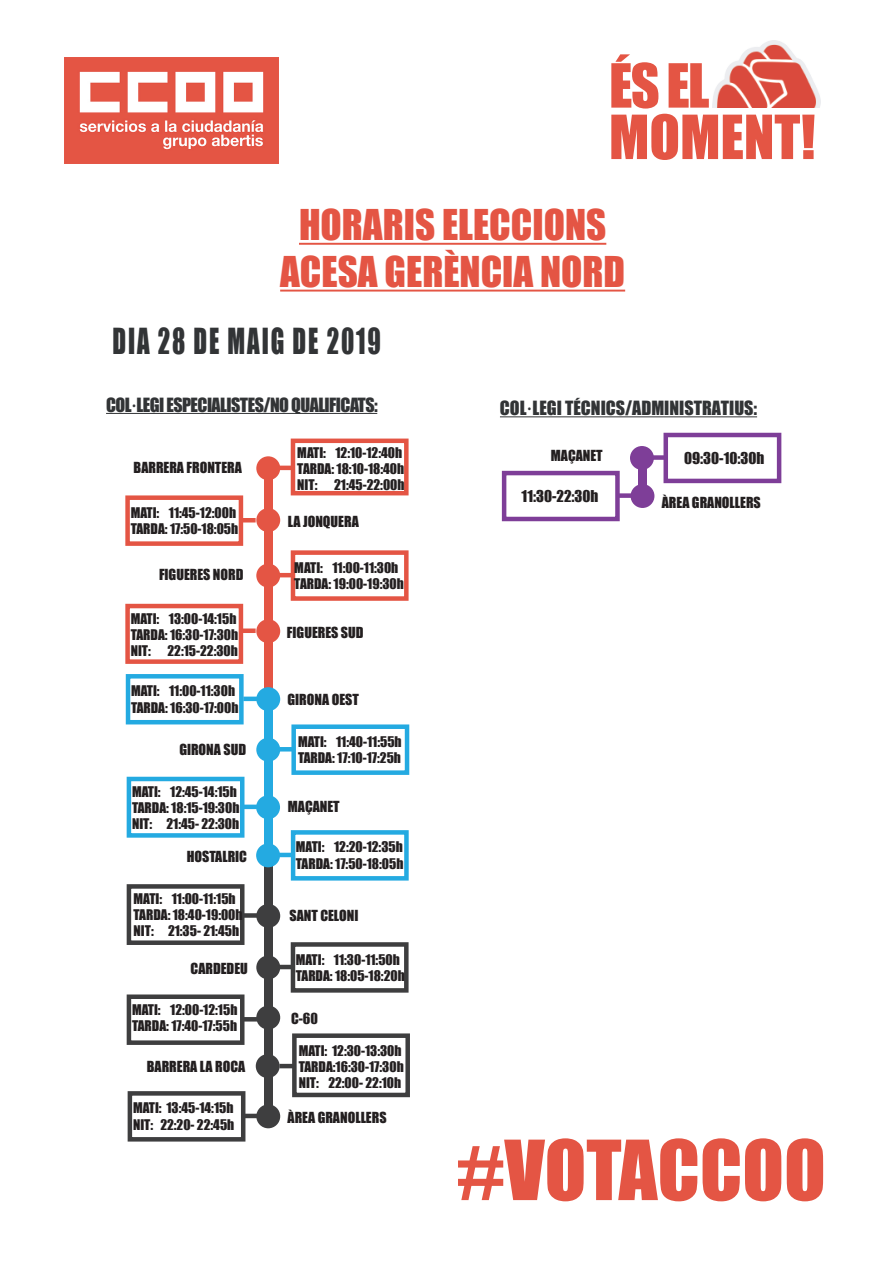
<style>
.page{position:relative;width:893px;height:1263px;background:#fff}
.page>*{position:absolute;margin:0;border:0;box-sizing:border-box;transform-origin:0 0}
.t1{font:76.5px "Impact";color:#e45544}
.t2{font:56.25px/51.4px "Impact";color:#e45544}
.t3{font:39px/46.8px "Impact";color:#e45544;text-align:center}
.t4{font:33px "Impact";letter-spacing:.075em;color:#323436;scale:.75 1}
.t5{font:18px "Impact";letter-spacing:-.03em;color:#323436}
.t6{font:18px "Impact";color:#323436}
.t7{font:15px "Impact";color:#231f20}
.t8{font:13.95px "Impact";color:#231f20}
.t9{font:13.5px/16.2px "Impact";color:#231f20}
</style>
<div class="page">
<img style="left:65px;top:58px;width:214px;height:106px">
<div style="left:264px;top:598px;width:8px;height:257px;background:#24aae1"></div>
<div style="left:264px;top:461px;width:8px;height:238px;background:#e45544"></div>
<div style="left:256px;top:508px;width:24px;height:24px;background:#e45544;border-radius:50%"></div>
<div style="left:256px;top:456px;width:24px;height:24px;background:#e45544;border-radius:50%"></div>
<div style="left:256px;top:904px;width:24px;height:24px;background:#3e3e3f;border-radius:50%"></div>
<div style="left:256px;top:955px;width:24px;height:24px;background:#3e3e3f;border-radius:50%"></div>
<div style="left:256px;top:1005px;width:24px;height:24px;background:#3e3e3f;border-radius:50%"></div>
<div style="left:256px;top:619px;width:24px;height:24px;background:#e45544;border-radius:50%"></div>
<div style="left:256px;top:564px;width:24px;height:23px;background:#e45544;border-radius:50%"></div>
<div style="left:291px;top:830px;width:118px;height:50px;background:#fff;border:4px solid #24aae1"></div>
<hr style="left:279px;top:853px;width:14px;height:4px;background:#24aae1">
<div style="left:127px;top:777px;width:117px;height:61px;background:#fff;border:4px solid #24aae1"></div>
<hr style="left:243px;top:805px;width:14px;height:4px;background:#24aae1">
<div style="left:125px;top:604px;width:118px;height:60px;border:4px solid #e45544"></div>
<div style="left:242px;top:628px;width:14px;height:5px;background:#e45544"></div>
<div style="left:291px;top:550px;width:118px;height:51px;border:4px solid #e45544"></div>
<hr style="left:279px;top:573px;width:14px;height:4px;background:#e45544">
<div style="left:291px;top:439px;width:118px;height:56px;border:4px solid #e45544"></div>
<hr style="left:279px;top:466px;width:14px;height:4px;background:#e45544">
<div style="left:125px;top:495px;width:118px;height:51px;border:4px solid #e45544"></div>
<hr style="left:242px;top:518px;width:14px;height:4px;background:#e45544">
<div style="left:264px;top:850px;width:8px;height:264px;background:#3e3e3f"></div>
<div style="left:256px;top:687px;width:24px;height:24px;background:#24aae1;border-radius:50%"></div>
<div style="left:256px;top:738px;width:24px;height:24px;background:#24aae1;border-radius:50%"></div>
<div style="left:256px;top:843px;width:24px;height:24px;background:#24aae1;border-radius:50%"></div>
<div style="left:256px;top:795px;width:24px;height:24px;background:#24aae1;border-radius:50%"></div>
<div style="left:291px;top:942px;width:118px;height:51px;background:#fff;border:4px solid #3e3e3f"></div>
<hr style="left:279px;top:965px;width:14px;height:4px;background:#3e3e3f">
<hr style="left:279px;top:1064px;width:15px;height:4px;background:#3e3e3f">
<div style="left:127px;top:884px;width:117px;height:61px;background:#fff;border:4px solid #3e3e3f"></div>
<div style="left:243px;top:913px;width:14px;height:5px;background:#3e3e3f"></div>
<div style="left:127px;top:994px;width:117px;height:51px;background:#fff;border:4px solid #3e3e3f"></div>
<hr style="left:243px;top:1017px;width:14px;height:4px;background:#3e3e3f">
<div style="left:291px;top:724px;width:118px;height:51px;background:#fff;border:4px solid #24aae1"></div>
<hr style="left:280px;top:747px;width:14px;height:4px;background:#24aae1">
<div style="left:126px;top:674px;width:118px;height:50px;background:#fff;border:4px solid #24aae1"></div>
<hr style="left:243px;top:697px;width:14px;height:4px;background:#24aae1">
<div style="left:256px;top:1104px;width:24px;height:24px;background:#3e3e3f;border-radius:50%"></div>
<div style="left:256px;top:1054px;width:24px;height:24px;background:#3e3e3f;border-radius:50%"></div>
<div style="left:292px;top:1033px;width:118px;height:64px;background:#fff;border:4px solid #3e3e3f"></div>
<div style="left:128px;top:1091px;width:117px;height:50px;background:#fff;border:4px solid #3e3e3f"></div>
<hr style="left:244px;top:1114px;width:14px;height:4px;background:#3e3e3f">
<div style="left:631px;top:484px;width:23px;height:24px;background:#7e3e98;border-radius:50%"></div>
<div style="left:630px;top:446px;width:24px;height:24px;background:#7e3e98;border-radius:50%"></div>
<div style="left:663px;top:433px;width:118px;height:50px;background:#fff;border:4px solid #7e3e98"></div>
<div style="left:652px;top:455px;width:14px;height:5px;background:#7e3e98"></div>
<div style="left:502px;top:471px;width:118px;height:50px;background:#fff;border:4px solid #7e3e98"></div>
<div style="left:618px;top:493px;width:14px;height:5px;background:#7e3e98"></div>
<div style="left:638px;top:456px;width:9px;height:50px;background:#7e3e98"></div>
<hr style="left:106px;top:413px;width:271px;height:1px;background:#323436">
<hr style="left:500px;top:416px;width:257px;height:1px;background:#323436">
<hr style="left:299px;top:243px;width:307px;height:2px;background:#e45544">
<hr style="left:280px;top:290px;width:345px;height:2px;background:#e45544">
<img style="left:713px;top:41px;width:108px;height:67px">
<h2 class="t2" style="left:609px;top:58px;width:208px">ÉS EL<br>MOMENT!</h2>
<h3 class="t3" style="left:280px;top:200px;width:347px">HORARIS ELECCIONS<br>ACESA GERÈNCIA NORD</h3>
<h3 class="t4" style="left:112px;top:315px;width:359px">DIA 28 DE MAIG DE 2019</h3>
<h3 class="t5" style="left:106px;top:391px;width:273px">COL·LEGI ESPECIALISTES/NO QUALIFICATS:</h3>
<h3 class="t6" style="left:500px;top:394px;width:259px">COL·LEGI TÉCNICS/ADMINISTRATIUS:</h3>
<p class="t8" style="left:134px;top:457px;width:110px">BARRERA FRONTERA</p>
<p class="t9" style="left:297px;top:444px;width:109px">MATI: 12:10-12:40h<br>TARDA: 18:10-18:40h<br>NIT: 21:45-22:00h</p>
<p class="t9" style="left:131px;top:504px;width:109px">MATI: 11:45-12:00h<br>TARDA: 17:50-18:05h</p>
<p class="t8" style="left:288px;top:511px;width:72px">LA JONQUERA</p>
<p class="t8" style="left:159px;top:564px;width:86px">FIGUERES NORD</p>
<p class="t9" style="left:131px;top:610px;width:109px">MATI: 13:00-14:15h<br>TARDA: 16:30-17:30h<br>NIT: 22:15-22:30h</p>
<p class="t9" style="left:131px;top:683px;width:109px">MATI: 11:00-11:30h<br>TARDA: 16:30-17:00h</p>
<p class="t8" style="left:179px;top:738px;width:68px">GIRONA SUD</p>
<p class="t9" style="left:132px;top:783px;width:109px">MATI: 12:45-14:15h<br>TARDA: 18:15-19:30h<br>NIT: 21:45- 22:30h</p>
<p class="t9" style="left:294px;top:559px;width:111px">MATI: 11:00-11:30h<br>TARDA: 19:00-19:30h</p>
<p class="t8" style="left:287px;top:622px;width:78px">FIGUERES SUD</p>
<p class="t8" style="left:287px;top:688px;width:73px">GIRONA OEST</p>
<p class="t9" style="left:298px;top:733px;width:105px">MATI: 11:40-11:55h<br>TARDA: 17:10-17:25h</p>
<p class="t8" style="left:288px;top:796px;width:53px">MAÇANET</p>
<p class="t8" style="left:187px;top:846px;width:62px">HOSTALRIC</p>
<p class="t9" style="left:296px;top:839px;width:109px">MATI: 12:20-12:35h<br>TARDA: 17:50-18:05h</p>
<p class="t9" style="left:134px;top:890px;width:111px">MATI: 11:00-11:15h<br>TARDA: 18:40-19:00h<br>NIT: 21:35- 21:45h</p>
<p class="t8" style="left:191px;top:958px;width:59px">CARDEDEU</p>
<p class="t9" style="left:132px;top:1001px;width:107px">MATI: 12:00-12:15h<br>TARDA: 17:40-17:55h</p>
<p class="t8" style="left:147px;top:1056px;width:100px">BARRERA LA ROCA</p>
<p class="t9" style="left:133px;top:1100px;width:103px">MATI: 13:45-14:15h<br>NIT: 22:20- 22:45h</p>
<p class="t8" style="left:289px;top:904px;width:70px">SANT CELONI</p>
<p class="t9" style="left:296px;top:951px;width:110px">MATI: 11:30-11:50h<br>TARDA: 18:05-18:20h</p>
<p class="t8" style="left:291px;top:1007px;width:29px">C-60</p>
<p class="t9" style="left:299px;top:1042px;width:107px">MATI: 12:30-13:30h<br>TARDA:16:30-17:30h<br>NIT: 22:00- 22:10h</p>
<p class="t8" style="left:288px;top:1107px;width:101px">ÀREA GRANOLLERS</p>
<p class="t8" style="left:551px;top:445px;width:53px">MAÇANET</p>
<p class="t7" style="left:684px;top:446px;width:82px">09:30-10:30h</p>
<p class="t7" style="left:522px;top:485px;width:78px">11:30-22:30h</p>
<p class="t8" style="left:662px;top:492px;width:101px">ÀREA GRANOLLERS</p>
<h1 class="t1" style="left:457px;top:1111px;width:371px">#VOTACCOO</h1>
</div>
